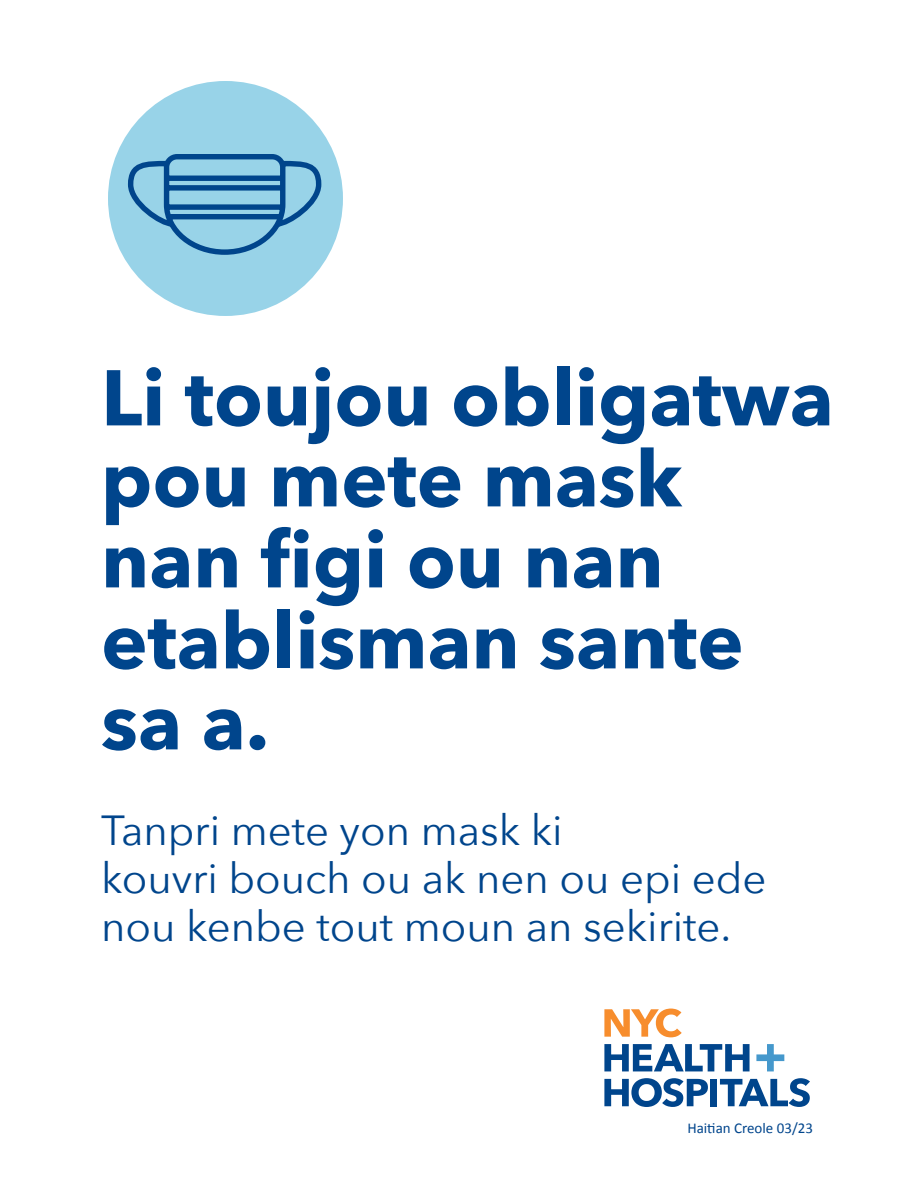
<style>
.page{position:relative;width:918px;height:1188px;background:#fff}
.page>*{position:absolute;margin:0;border:0;box-sizing:border-box;transform-origin:0 0}
.t1{font:700 78px/81px "Avenir Next";color:#00458c}
.t2{font:42px/48px "Avenir Next";color:#00458c}
.t3{font:15px "Calibri";color:#00458c}
</style>
<div class="page">
<svg style="left:604px;top:1009px;width:78px;height:28px"></svg>
<svg style="left:604px;top:1044px;width:146px;height:27px"></svg>
<svg style="left:604px;top:1078px;width:104px;height:29px"></svg>
<div style="left:711px;top:1079px;width:6px;height:27px;background:#00458c"></div>
<svg style="left:720px;top:1078px;width:90px;height:29px"></svg>
<svg style="left:756px;top:1044px;width:28px;height:27px"></svg>
<div style="left:108px;top:81px;width:235px;height:235px;background:#98d3e8;border-radius:50%"></div>
<svg style="left:128px;top:154px;width:194px;height:101px"></svg>
<p class="t1" style="left:101px;top:356px;width:734px">Li toujou obligatwa pou mete mask nan figi ou nan etablisman sante sa a.</p>
<p class="t2" style="left:101px;top:804px;width:667px">Tanpri mete yon mask ki<br>kouvri bouch ou ak nen ou epi ede nou kenbe tout moun an sekirite.</p>
<p class="t3" style="left:687px;top:1117px;width:127px">Haitian Creole 03/23</p>
</div>
